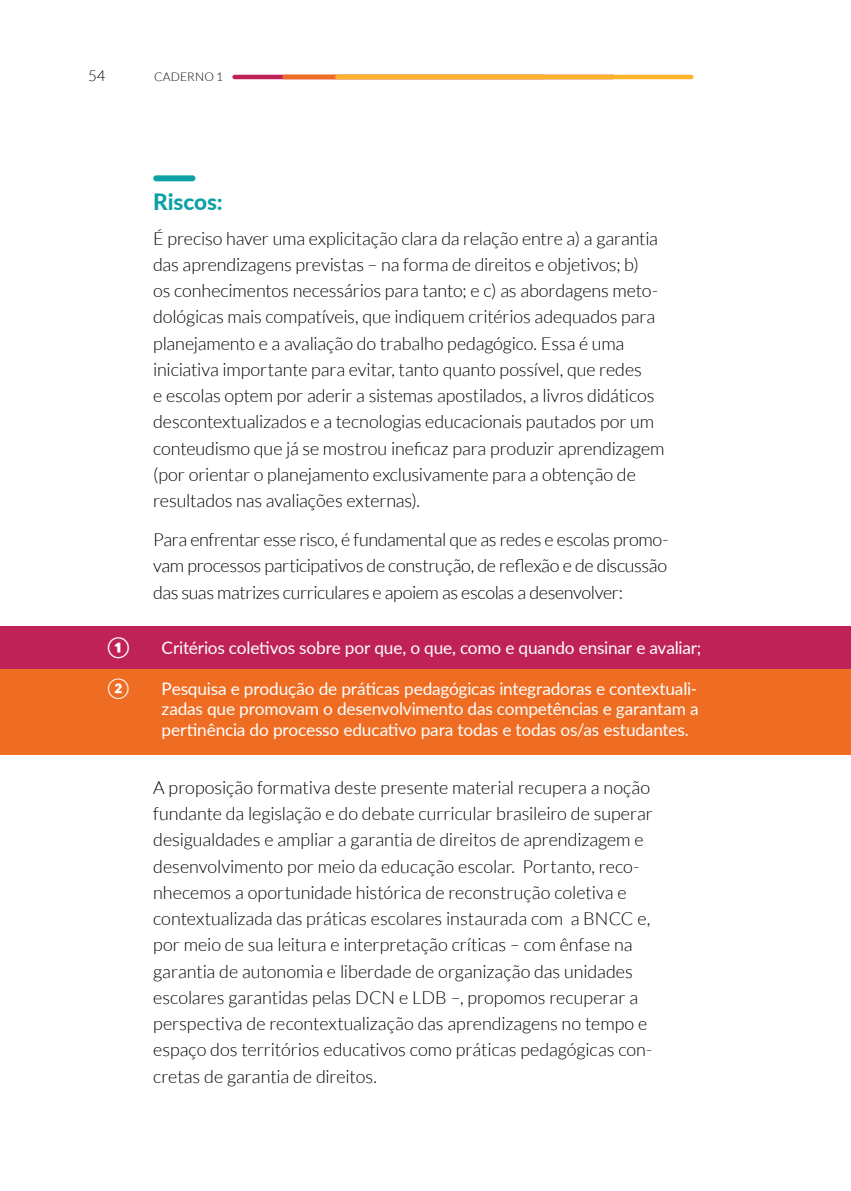
<style>
.page{position:relative;width:851px;height:1191px;background:#fff}
.page>*{position:absolute;margin:0;border:0;box-sizing:border-box;transform-origin:0 0}
.t1{font:800 22.5px "Lato";letter-spacing:-.005em;color:#0da1a6}
.t2{font:900 19.5px "Lato";color:#fff}
.t3{font:700 19.5px "Lato";color:#fff}
.t4{font:300 18px/26.2px "Lato";letter-spacing:-.005em;color:#000}
.t5{font:17.25px/20.7px "Lato";letter-spacing:-.01em;color:#fff;text-align:justify}
.t6{font:300 15px "Lato";color:#000}
.t7{font:300 12px "Lato";letter-spacing:.02em;color:#000}
</style>
<div class="page">
<hr style="left:234px;top:75px;width:379px;height:4px;background:#bf2256">
<hr style="left:284px;top:75px;width:259px;height:4px;background:#ee6d23">
<hr style="left:337px;top:75px;width:354px;height:4px;background:#fcb328">
<div style="left:156px;top:175px;width:36px;height:6px;background:#0da1a6"></div>
<div style="left:0;top:626px;width:850px;height:44px;background:#bf2256"></div>
<div style="left:0;top:669px;width:850px;height:85px;background:#ee6d23"></div>
<p class="t6" style="left:88px;top:68px;width:19px">54</p>
<p class="t7" style="left:154px;top:70px;width:71px">CADERNO 1</p>
<p class="t1" style="left:153px;top:185px;width:71px">Riscos:</p>
<p class="t4" style="left:153px;top:225px;width:512px">É preciso haver uma explicitação clara da relação entre a) a garantia das aprendizagens previstas – na forma de direitos e objetivos; b)<br>os conhecimentos necessários para tanto; e c) as abordagens meto&shy;dológicas mais compatíveis, que indiquem critérios adequados para planejamento e a avaliação do trabalho pedagógico. Essa é uma iniciativa importante para evitar, tanto quanto possível, que redes<br>e escolas optem por aderir a sistemas apostilados, a livros didáticos descontextualizados e a tecnologias educacionais pautados por um conteudismo que já se mostrou ineficaz para produzir aprendizagem (por orientar o planejamento exclusivamente para a obtenção de resultados nas avaliações externas).</p>
<p class="t4" style="left:153px;top:526px;width:516px;text-align:justify">Para enfrentar esse risco, é fundamental que as redes e escolas promo&shy;vam processos participativos de construção, de reflexão e de discussão das suas matrizes curriculares e apoiem as escolas a desenvolver:</p>
<p class="t2" style="left:108px;top:632px;width:24px">①</p>
<p class="t5" style="left:162px;top:637px;width:541px">Critérios coletivos sobre por que, o que, como e quando ensinar e avaliar;</p>
<p class="t3" style="left:108px;top:673px;width:23px">②</p>
<p class="t5" style="left:162px;top:677px;width:538px">Pesquisa e produção de práticas pedagógicas integradoras e contextuali&shy;zadas que promovam o desenvolvimento das competências e garantam a pertinência do processo educativo para todas e todas os/as estudantes.</p>
<p class="t4" style="left:153px;top:774px;width:501px">A proposição formativa deste presente material recupera a noção fundante da legislação e do debate curricular brasileiro de superar desigualdades e ampliar a garantia de direitos de aprendizagem e desenvolvimento por meio da educação escolar. Portanto, reco&shy;nhecemos a oportunidade histórica de reconstrução coletiva e contextualizada das práticas escolares instaurada com a BNCC e, por meio de sua leitura e interpretação críticas – com ênfase na garantia de autonomia e liberdade de organização das unidades escolares garantidas pelas DCN e LDB –, propomos recuperar a perspectiva de recontextualização das aprendizagens no tempo e espaço dos territórios educativos como práticas pedagógicas con&shy;cretas de garantia de direitos.</p>
</div>
